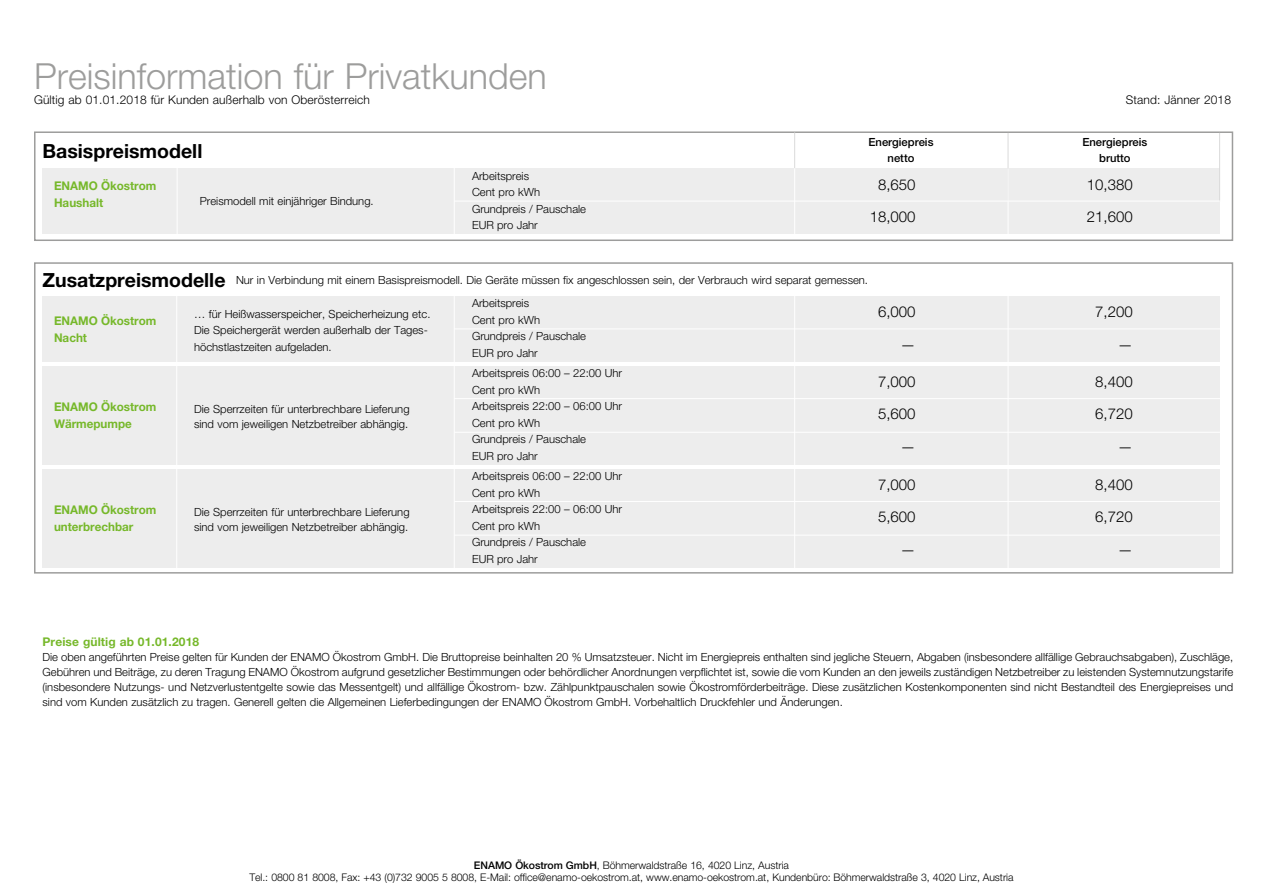
<style>
.page{position:relative;width:1263px;height:893px;background:#fff}
.page>*{position:absolute;margin:0;border:0;box-sizing:border-box;transform-origin:0 0}
.t1{font:300 36px "Helvetica Neue LT Pro";color:#9d9d9c}
.t2{font:700 19.5px "Helvetica Neue LT Pro";color:#000}
.t3{font:300 15px "Helvetica Neue LT Pro";color:#000}
.t4{font:700 12px/16.5px "Helvetica Neue LT Pro";color:#76b82a}
.t5{font:300 12px "Helvetica Neue LT Pro";letter-spacing:.01em;color:#000}
.t6{font:300 11.25px/16.5px "Helvetica Neue LT Pro";color:#000}
.t7{font:500 11.25px "Helvetica Neue LT Pro";color:#000}
.t8{font:300 10.5px/12px "Helvetica Neue LT Pro";letter-spacing:-.005em;color:#000;text-align:center}
.s1{font-weight:500}
</style>
<div class="page">
<div style="left:34px;top:131px;width:1199px;height:110px;border:2px solid #9d9d9c"></div>
<div style="left:43px;top:168px;width:1177px;height:66px;background:#ededed"></div>
<hr style="left:177px;top:162px;width:1px;height:75px;background:#fff">
<hr style="left:454px;top:156px;width:1px;height:80px;background:#fff">
<hr style="left:794px;top:167px;width:1px;height:68px;background:#fff">
<hr style="left:794px;top:132px;width:1px;height:36px;background:#dadada">
<hr style="left:1008px;top:133px;width:1px;height:69px;background:#dadada">
<div style="left:34px;top:262px;width:1199px;height:312px;border:2px solid #9d9d9c"></div>
<div style="left:43px;top:296px;width:1177px;height:66px;background:#ededed"></div>
<hr style="left:454px;top:329px;width:769px;height:1px;background:#fff">
<div style="left:43px;top:366px;width:1177px;height:98px;background:#ededed"></div>
<hr style="left:454px;top:398px;width:769px;height:1px;background:#fff">
<hr style="left:454px;top:432px;width:769px;height:1px;background:#fff">
<div style="left:43px;top:469px;width:1177px;height:98px;background:#ededed"></div>
<hr style="left:454px;top:501px;width:769px;height:1px;background:#fff">
<hr style="left:454px;top:535px;width:769px;height:1px;background:#fff">
<hr style="left:454px;top:290px;width:1px;height:281px;background:#fff">
<hr style="left:1008px;top:287px;width:1px;height:284px;background:#fff">
<hr style="left:794px;top:291px;width:1px;height:280px;background:#fff">
<hr style="left:176px;top:290px;width:1px;height:281px;background:#fff">
<hr style="left:1008px;top:168px;width:1px;height:67px;background:#fff">
<hr style="left:1219px;top:133px;width:1px;height:69px;background:#dadada">
<hr style="left:454px;top:201px;width:769px;height:1px;background:#fff">
<h1 class="t1" style="left:34px;top:55px;width:514px">Preisinformation für Privatkunden</h1>
<p class="t5" style="left:34px;top:92px;width:337px">Gültig ab 01.01.2018 für Kunden außerhalb von Oberösterreich</p>
<p class="t5" style="left:1126px;top:92px;width:107px">Stand: Jänner 2018</p>
<h2 class="t2" style="left:43px;top:139px;width:161px">Basispreismodell</h2>
<p class="t4" style="left:54px;top:177px;width:104px">ENAMO Ökostrom<br>Haushalt</p>
<p class="t6" style="left:200px;top:193px;width:175px">Preismodell mit einjähriger Bindung.</p>
<p class="t6" style="left:472px;top:167px;width:116px">Arbeitspreis<br>Cent pro kWh<br>Grundpreis / Pauschale<br>EUR pro Jahr</p>
<p class="t7" style="left:868px;top:135px;width:67px">Energiepreis</p>
<p class="t7" style="left:1082px;top:135px;width:67px">Energiepreis</p>
<p class="t7" style="left:887px;top:151px;width:28px">netto</p>
<p class="t7" style="left:1099px;top:151px;width:33px">brutto</p>
<h3 class="t3" style="left:878px;top:175px;width:39px">8,650</h3>
<h3 class="t3" style="left:1087px;top:175px;width:47px">10,380</h3>
<h3 class="t3" style="left:870px;top:208px;width:47px">18,000</h3>
<h3 class="t3" style="left:1087px;top:208px;width:47px">21,600</h3>
<h2 class="t2" style="left:43px;top:268px;width:184px">Zusatzpreismodelle</h2>
<p class="t6" style="left:236px;top:272px;width:634px">Nur in Verbindung mit einem Basispreismodell. Die Geräte müssen fix angeschlossen sein, der Verbrauch wird separat gemessen.</p>
<p class="t4" style="left:54px;top:313px;width:104px">ENAMO Ökostrom<br>Nacht</p>
<p class="t6" style="left:194px;top:305px;width:238px">… für Heißwasserspeicher, Speicherheizung etc.<br>Die Speichergerät werden außerhalb der Tages&shy;höchstlastzeiten aufgeladen.</p>
<p class="t6" style="left:472px;top:295px;width:116px">Arbeitspreis<br>Cent pro kWh<br>Grundpreis / Pauschale<br>EUR pro Jahr</p>
<p class="t4" style="left:54px;top:398px;width:104px">ENAMO Ökostrom<br>Wärmepumpe</p>
<p class="t6" style="left:194px;top:402px;width:217px;line-height:15px">Die Sperrzeiten für unterbrechbare Lieferung sind vom jeweiligen Netzbetreiber abhängig.</p>
<p class="t6" style="left:472px;top:365px;width:152px">Arbeitspreis 06:00 – 22:00 Uhr<br>Cent pro kWh<br>Arbeitspreis 22:00 – 06:00 Uhr<br>Cent pro kWh<br>Grundpreis / Pauschale<br>EUR pro Jahr</p>
<p class="t4" style="left:54px;top:501px;width:104px">ENAMO Ökostrom unterbrechbar</p>
<p class="t6" style="left:194px;top:504px;width:217px;line-height:15px">Die Sperrzeiten für unterbrechbare Lieferung sind vom jeweiligen Netzbetreiber abhängig.</p>
<p class="t6" style="left:472px;top:468px;width:152px">Arbeitspreis 06:00 – 22:00 Uhr<br>Cent pro kWh<br>Arbeitspreis 22:00 – 06:00 Uhr<br>Cent pro kWh<br>Grundpreis / Pauschale<br>EUR pro Jahr</p>
<h3 class="t3" style="left:878px;top:303px;width:39px">6,000</h3>
<h3 class="t3" style="left:1095px;top:303px;width:39px">7,200</h3>
<h3 class="t3" style="left:901px;top:335px;width:16px">—</h3>
<h3 class="t3" style="left:1118px;top:335px;width:16px">—</h3>
<h3 class="t3" style="left:878px;top:373px;width:39px">7,000</h3>
<h3 class="t3" style="left:1095px;top:373px;width:39px">8,400</h3>
<h3 class="t3" style="left:878px;top:405px;width:39px">5,600</h3>
<h3 class="t3" style="left:1095px;top:405px;width:39px">6,720</h3>
<h3 class="t3" style="left:901px;top:437px;width:16px">—</h3>
<h3 class="t3" style="left:1118px;top:437px;width:16px">—</h3>
<h3 class="t3" style="left:878px;top:476px;width:39px">7,000</h3>
<h3 class="t3" style="left:1095px;top:476px;width:39px">8,400</h3>
<h3 class="t3" style="left:878px;top:508px;width:39px">5,600</h3>
<h3 class="t3" style="left:1095px;top:508px;width:39px">6,720</h3>
<h3 class="t3" style="left:901px;top:540px;width:16px">—</h3>
<h3 class="t3" style="left:1118px;top:540px;width:16px">—</h3>
<p class="t4" style="left:43px;top:634px;width:158px">Preise gültig ab 01.01.2018</p>
<p class="t6" style="left:43px;top:650px;width:1192px;line-height:15px;text-align:justify">Die oben angeführten Preise gelten für Kunden der ENAMO Ökostrom GmbH. Die Bruttopreise beinhalten 20 % Umsatzsteuer. Nicht im Energiepreis enthalten sind jegliche Steuern, Abgaben (insbesondere allfällige Gebrauchsabgaben), Zuschläge, Gebühren und Beiträge, zu deren Tragung ENAMO Ökostrom aufgrund gesetzlicher Bestimmungen oder behördlicher Anordnungen verpflichtet ist, sowie die vom Kunden an den jeweils zuständigen Netzbetreiber zu leistenden Systemnutzungstarife (insbesondere Nutzungs- und Netzverlustentgelte sowie das Messentgelt) und allfällige Ökostrom- bzw. Zählpunktpauschalen sowie Ökostromförderbeiträge. Diese zusätzlichen Kostenkomponenten sind nicht Bestandteil des Energiepreises und sind vom Kunden zusätzlich zu tragen. Generell gelten die Allgemeinen Lieferbedingungen der ENAMO Ökostrom GmbH. Vorbehaltlich Druckfehler und Änderungen.</p>
<p class="t8" style="left:249px;top:859px;width:766px"><span class="s1">ENAMO Ökostrom GmbH</span>, Böhmerwaldstraße 16, 4020 Linz, Austria<br>Tel.: 0800 81 8008, Fax: +43 (0)732 9005 5 8008, E-Mail: office@enamo-oekostrom.at, www.enamo-oekostrom.at, Kundenbüro: Böhmerwaldstraße 3, 4020 Linz, Austria</p>
</div>
